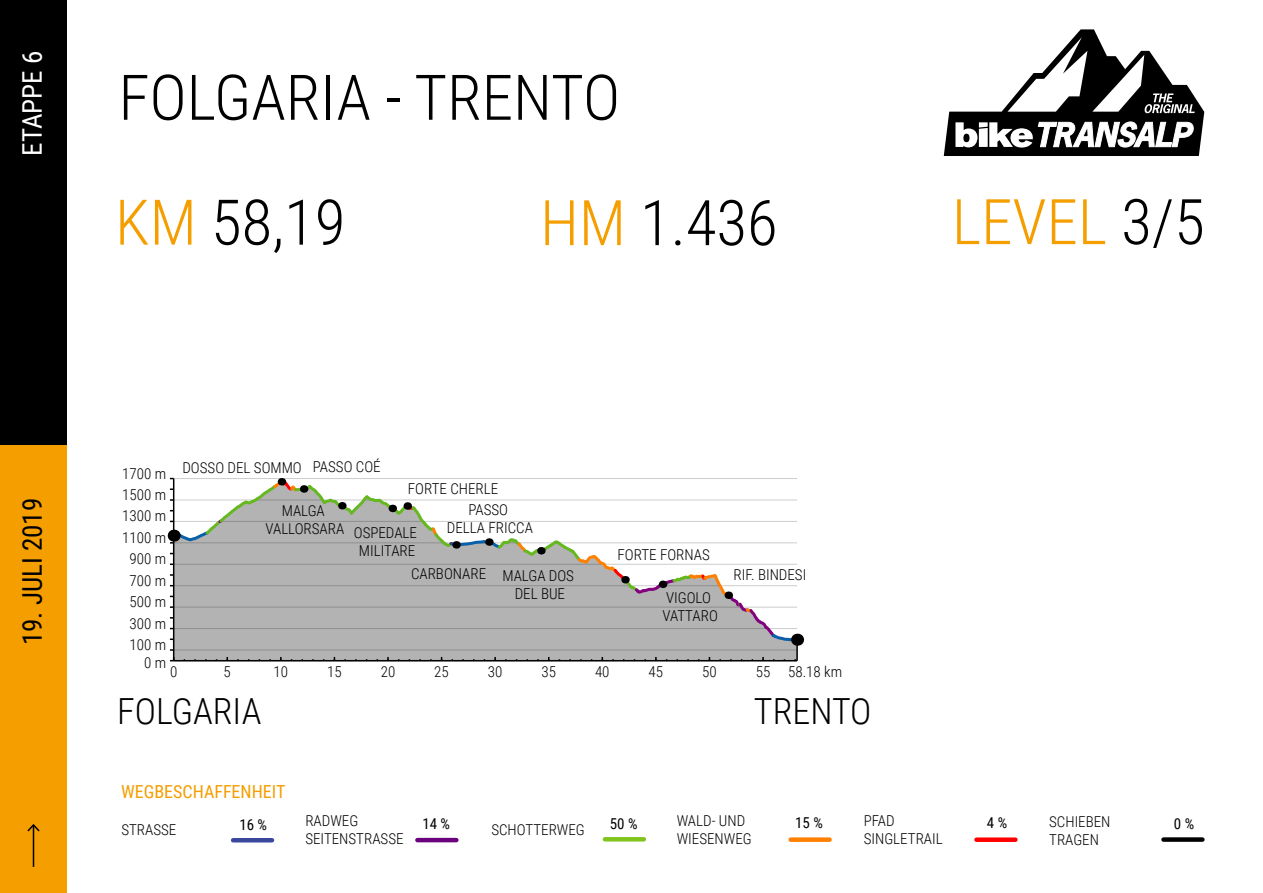
<style>
.page{position:relative;width:1263px;height:893px;background:#fff}
.page>*{position:absolute;margin:0;border:0;box-sizing:border-box;transform-origin:0 0}
.t1{font:300 63px/124.8px "Roboto Condensed";color:#000}
.t2{font:300 63px "Roboto Condensed";color:#f49e00}
.t3{font:300 36px "Roboto Condensed";color:#000}
.t4{font:27px "Roboto Condensed";color:#000}
.t5{font:27px "Roboto Condensed";color:#fff}
.t6{font:18px "Roboto Condensed";color:#f49e00}
.t7{font:300 15px/18px "Roboto Condensed";color:#000}
.t8{font:15px "Roboto Condensed";color:#000}
.s1{color:#f49e00}
.s2{color:#000}
</style>
<div class="page">
<hr style="left:233px;top:838px;width:39px;height:4px;background:#3b489e">
<hr style="left:417px;top:838px;width:39px;height:4px;background:#6b017d">
<hr style="left:605px;top:837px;width:39px;height:4px;background:#80c41c">
<div style="left:791px;top:837px;width:38px;height:5px;background:#ff8000"></div>
<div style="left:976px;top:837px;width:39px;height:5px;background:#f00"></div>
<div style="left:1163px;top:837px;width:39px;height:5px;background:#000"></div>
<div style="left:0;top:0;width:66px;height:445px;background:#000"></div>
<div style="left:0;top:445px;width:66px;height:448px;background:#f49e00"></div>
<svg style="left:944px;top:29px;width:260px;height:127px"></svg>
<div style="left:174px;top:651px;width:622px;height:9px;background:#b3b3b3"></div>
<hr style="left:174px;top:660px;width:623px;height:1px;background:#000">
<hr style="left:173px;top:479px;width:1px;height:182px;background:#000">
<hr style="left:796px;top:640px;width:2px;height:21px;background:#000">
<svg style="left:170px;top:477px;width:628px;height:174px"></svg>
<hr style="left:33px;top:825px;width:1px;height:42px;background:#000">
<svg style="left:27px;top:824px;width:13px;height:7px"></svg>
<h3 class="t5" style="left:13px;top:156px;width:107px;rotate:-90deg">ETAPPE 6</h3>
<h1 class="t1" style="left:115px;top:33px;width:507px">FOLGARIA - TRENTO<br><span class="s1">KM</span> 58,19</h1>
<h1 class="t1" style="left:540px;top:158px;width:239px"><span class="s1">HM</span> 1.436</h1>
<h1 class="t2" style="left:952px;top:178px;width:254px">LEVEL <span class="s2">3/5</span></h1>
<h3 class="t4" style="left:13px;top:645px;width:149px;rotate:-90deg">19. JULI 2019</h3>
<p class="t7" style="left:122px;top:464px;width:45px">1700 m</p>
<p class="t7" style="left:122px;top:485px;width:45px">1500 m</p>
<p class="t7" style="left:122px;top:506px;width:45px">1300 m</p>
<p class="t7" style="left:122px;top:528px;width:45px">1100 m</p>
<p class="t7" style="left:129px;top:549px;width:38px">900 m</p>
<p class="t7" style="left:129px;top:571px;width:38px">700 m</p>
<p class="t7" style="left:129px;top:592px;width:38px">500 m</p>
<p class="t7" style="left:129px;top:614px;width:38px">300 m</p>
<p class="t7" style="left:129px;top:635px;width:38px">100 m</p>
<p class="t7" style="left:182px;top:458px;width:200px">DOSSO DEL SOMMO PASSO COÉ</p>
<p class="t7" style="left:266px;top:501px;width:153px;text-indent:16px">MALGA<br>VALLORSARA OSPEDALE</p>
<p class="t7" style="left:359px;top:541px;width:58px">MILITARE</p>
<p class="t7" style="left:408px;top:479px;width:92px">FORTE CHERLE</p>
<p class="t7" style="left:447px;top:500px;width:88px;text-align:center">PASSO<br>DELLA FRICCA</p>
<p class="t7" style="left:502px;top:566px;width:73px;text-align:center">MALGA DOS<br>DEL BUE</p>
<p class="t7" style="left:411px;top:564px;width:77px">CARBONARE</p>
<p class="t7" style="left:618px;top:545px;width:94px">FORTE FORNAS</p>
<p class="t7" style="left:662px;top:588px;width:57px">VIGOLO<br>VATTARO</p>
<p class="t7" style="left:733px;top:565px;width:74px">RIF. BINDESI</p>
<p class="t7" style="left:144px;top:653px;width:24px">0 m</p>
<p class="t7" style="left:170px;top:662px;width:9px">0</p>
<p class="t7" style="left:224px;top:662px;width:9px">5</p>
<p class="t7" style="left:274px;top:662px;width:16px">10</p>
<p class="t7" style="left:327px;top:662px;width:16px">15</p>
<p class="t7" style="left:381px;top:662px;width:16px">20</p>
<p class="t7" style="left:434px;top:662px;width:16px">25</p>
<p class="t7" style="left:488px;top:662px;width:16px">30</p>
<p class="t7" style="left:541px;top:662px;width:16px">35</p>
<p class="t7" style="left:595px;top:662px;width:16px">40</p>
<p class="t7" style="left:649px;top:662px;width:16px">45</p>
<p class="t7" style="left:702px;top:662px;width:16px">50</p>
<p class="t7" style="left:756px;top:662px;width:88px">55 58.18 km</p>
<h2 class="t3" style="left:117px;top:686px;width:146px">FOLGARIA</h2>
<h2 class="t3" style="left:754px;top:686px;width:119px">TRENTO</h2>
<p class="t6" style="left:121px;top:779px;width:166px">WEGBESCHAFFENHEIT</p>
<p class="t7" style="left:121px;top:820px;width:57px">STRASSE</p>
<p class="t7" style="left:305px;top:811px;width:100px">RADWEG<br>SEITENSTRASSE</p>
<p class="t7" style="left:491px;top:820px;width:95px">SCHOTTERWEG</p>
<p class="t7" style="left:677px;top:811px;width:77px">WALD- UND<br>WIESENWEG</p>
<p class="t7" style="left:864px;top:811px;width:81px">PFAD<br>SINGLETRAIL</p>
<p class="t7" style="left:1049px;top:812px;width:63px">SCHIEBEN<br>TRAGEN</p>
<p class="t8" style="left:239px;top:814px;width:29px">16 %</p>
<p class="t8" style="left:422px;top:813px;width:29px">14 %</p>
<p class="t8" style="left:610px;top:813px;width:29px">50 %</p>
<p class="t8" style="left:795px;top:813px;width:29px">15 %</p>
<p class="t8" style="left:987px;top:813px;width:22px">4 %</p>
<p class="t8" style="left:1174px;top:813px;width:22px">0 %</p>
</div>
